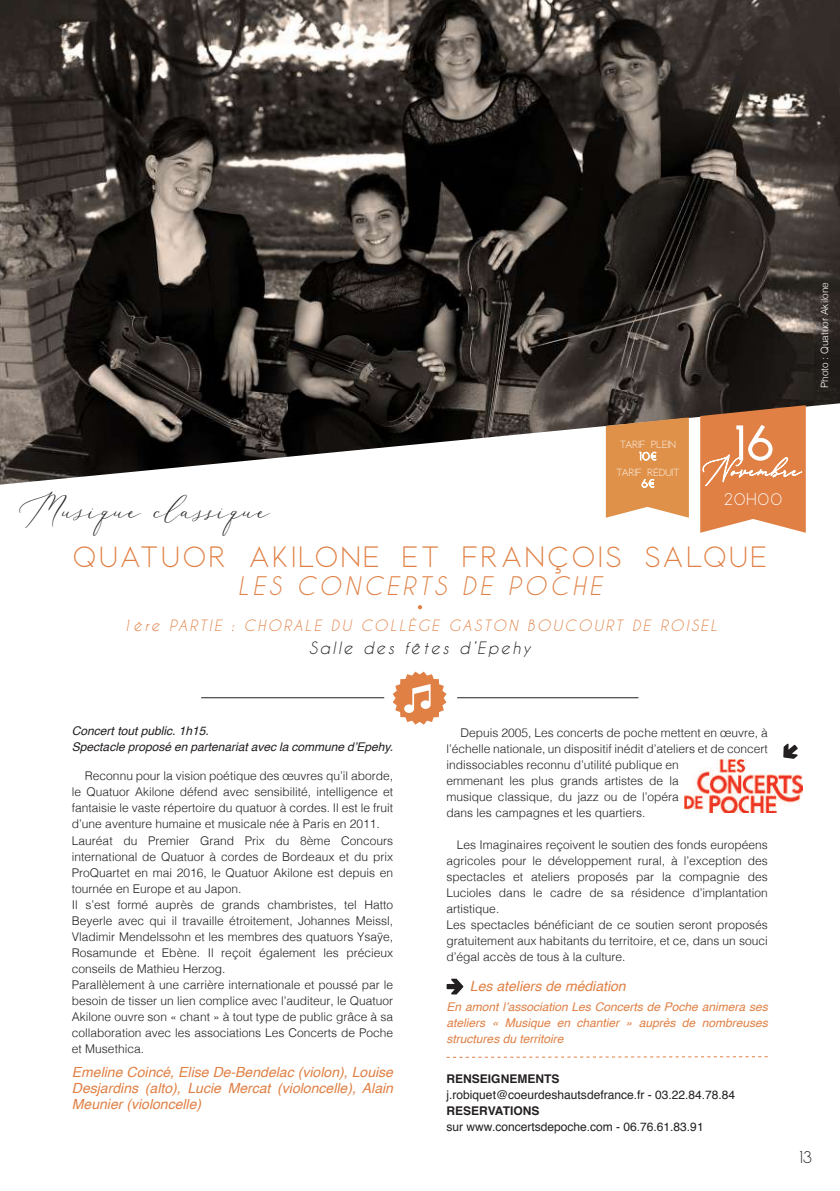
<style>
.page{position:relative;width:840px;height:1191px;background:#fff}
.page>*{position:absolute;margin:0;border:0;box-sizing:border-box;transform-origin:0 0}
.t1{font:40px "White Garden";color:#231f20}
.t2{font:27.6px "Rome";letter-spacing:.11em;color:#e08044}
.t3{font:italic 24px "Caviar Dreams";letter-spacing:.15em;color:#e08044}
.t4{font:italic 16px "Caviar Dreams";letter-spacing:.15em;color:#231f20}
.t5{font:16px "Rome";letter-spacing:.06em;color:#fff}
.t6{font:16px "Rome";color:#231f20}
.t7{font:italic 14.6px "Caviar Dreams";letter-spacing:.15em;color:#e08044}
.t8{font:italic 14px/16px "Helvetica";color:#e08044;text-align:justify}
.t9{font:300 12px/16px "Helvetica";color:#231f20}
.t10{font:italic 12px/16px "Helvetica";color:#e08044;text-align:justify}
.t11{font:12px "Helvetica";color:#231f20}
.t12{font:italic 12px/16px "Helvetica";color:#231f20}
.t13{font:700 12px "Helvetica";color:#231f20}
.t14{font:10.6px "Rome";color:#fff}
.t15{font:300 10px "Helvetica";color:#fff}
.t16{font:9.8px "Rome";color:#fff}
</style>
<div class="page">
<img style="left:0;top:0;width:839px;height:403px">
<svg style="left:0;top:403px;width:839px;height:130px"></svg>
<img style="left:684px;top:760px;width:118px;height:53px">
<svg style="left:446px;top:1056px;width:322px;height:2px"></svg>
<svg style="left:783px;top:743px;width:14px;height:16px"></svg>
<hr style="left:201px;top:697px;width:183px;height:1px;background:#231f20">
<hr style="left:457px;top:697px;width:181px;height:1px;background:#231f20">
<svg style="left:392px;top:671px;width:54px;height:53px"></svg>
<svg style="left:699px;top:405px;width:106px;height:128px;background:#db8c5b"></svg>
<svg style="left:605px;top:417px;width:83px;height:101px;background:#db9657"></svg>
<svg style="left:417px;top:605px;width:5px;height:4px"></svg>
<svg style="left:446px;top:978px;width:17px;height:16px"></svg>
<h1 class="t1" style="left:23px;top:486px;width:248px">Musique classique</h1>
<p class="t16" style="left:619px;top:438px;width:57px">TARIF PLEIN</p>
<p class="t16" style="left:616px;top:466px;width:65px">TARIF RÉDUIT</p>
<p class="t14" style="left:641px;top:477px;width:15px">6€</p>
<h3 class="t5" style="left:723px;top:489px;width:60px">20H00</h3>
<h2 class="t2" style="left:73px;top:539px;width:695px">QUATUOR AKILONE ET FRANÇOIS SALQUE</h2>
<h3 class="t3" style="left:238px;top:572px;width:365px">LES CONCERTS DE POCHE</h3>
<p class="t7" style="left:122px;top:617px;width:596px">1ère PARTIE : CHORALE DU COLLÈGE GASTON BOUCOURT DE ROISEL</p>
<h3 class="t4" style="left:309px;top:639px;width:223px">Salle des fêtes d’Epehy</h3>
<p class="t15" style="left:815px;top:388px;width:107px;rotate:-90deg">Photo : Quatuor Akilone</p>
<p class="t12" style="left:72px;top:723px;width:322px">Concert tout public. 1h15.<br>Spectacle proposé en partenariat avec la commune d’Epehy.</p>
<p class="t9" style="left:72px;top:767px;width:322px;text-indent:13px">Reconnu pour la vision poétique des œuvres qu’il aborde, le Quatuor Akilone défend avec sensibilité, intelligence et fantaisie le vaste répertoire du quatuor à cordes. Il est le fruit d’une aventure humaine et musicale née à Paris en 2011.<br>Lauréat du Premier Grand Prix du 8ème Concours international de Quatuor à cordes de Bordeaux et du prix ProQuartet en mai 2016, le Quatuor Akilone est depuis en tournée en Europe et au Japon.<br>Il s’est formé auprès de grands chambristes, tel Hatto Beyerle avec qui il travaille étroitement, Johannes Meissl, Vladimir Mendelssohn et les membres des quatuors Ysaÿe, Rosamunde et Ebène. Il reçoit également les précieux conseils de Mathieu Herzog.<br>Parallèlement à une carrière internationale et poussé par le besoin de tisser un lien complice avec l’auditeur, le Quatuor Akilone ouvre son « chant » à tout type de public grâce à sa collaboration avec les associations Les Concerts de Poche et Musethica.</p>
<p class="t8" style="left:72px;top:1064px;width:322px">Emeline Coincé, Elise De-Bendelac (violon), Louise Desjardins (alto), Lucie Mercat (violoncelle), Alain Meunier (violoncelle)</p>
<p class="t9" style="left:446px;top:723px;width:322px;text-indent:14px">Depuis 2005, Les concerts de poche mettent en œuvre, à l’échelle nationale, un dispositif inédit d’ateliers et de concert indissociables reconnu d’utilité publique en<br>emmenant les plus grands artistes de la<br>musique classique, du jazz ou de l’opéra<br>dans les campagnes et les quartiers.</p>
<p class="t9" style="left:446px;top:835px;width:322px;text-indent:10px">Les Imaginaires reçoivent le soutien des fonds européens agricoles pour le développement rural, à l’exception des spectacles et ateliers proposés par la compagnie des Lucioles dans le cadre de sa résidence d’implantation artistique.<br>Les spectacles bénéficiant de ce soutien seront proposés gratuitement aux habitants du territoire, et ce, dans un souci d’égal accès de tous à la culture.</p>
<p class="t8" style="left:469px;top:978px;width:157px">Les ateliers de médiation</p>
<p class="t10" style="left:446px;top:998px;width:322px">En amont l’association Les Concerts de Poche animera ses ateliers « Musique en chantier » auprès de nombreuses structures du territoire</p>
<p class="t13" style="left:446px;top:1068px;width:114px">RENSEIGNEMENTS</p>
<p class="t11" style="left:446px;top:1085px;width:290px">j.robiquet@coeurdeshautsdefrance.fr - 03.22.84.78.84</p>
<p class="t13" style="left:446px;top:1100px;width:94px">RESERVATIONS</p>
<p class="t11" style="left:446px;top:1117px;width:258px">sur www.concertsdepoche.com - 06.76.61.83.91</p>
<h3 class="t6" style="left:799px;top:1146px;width:14px">13</h3>
</div>
